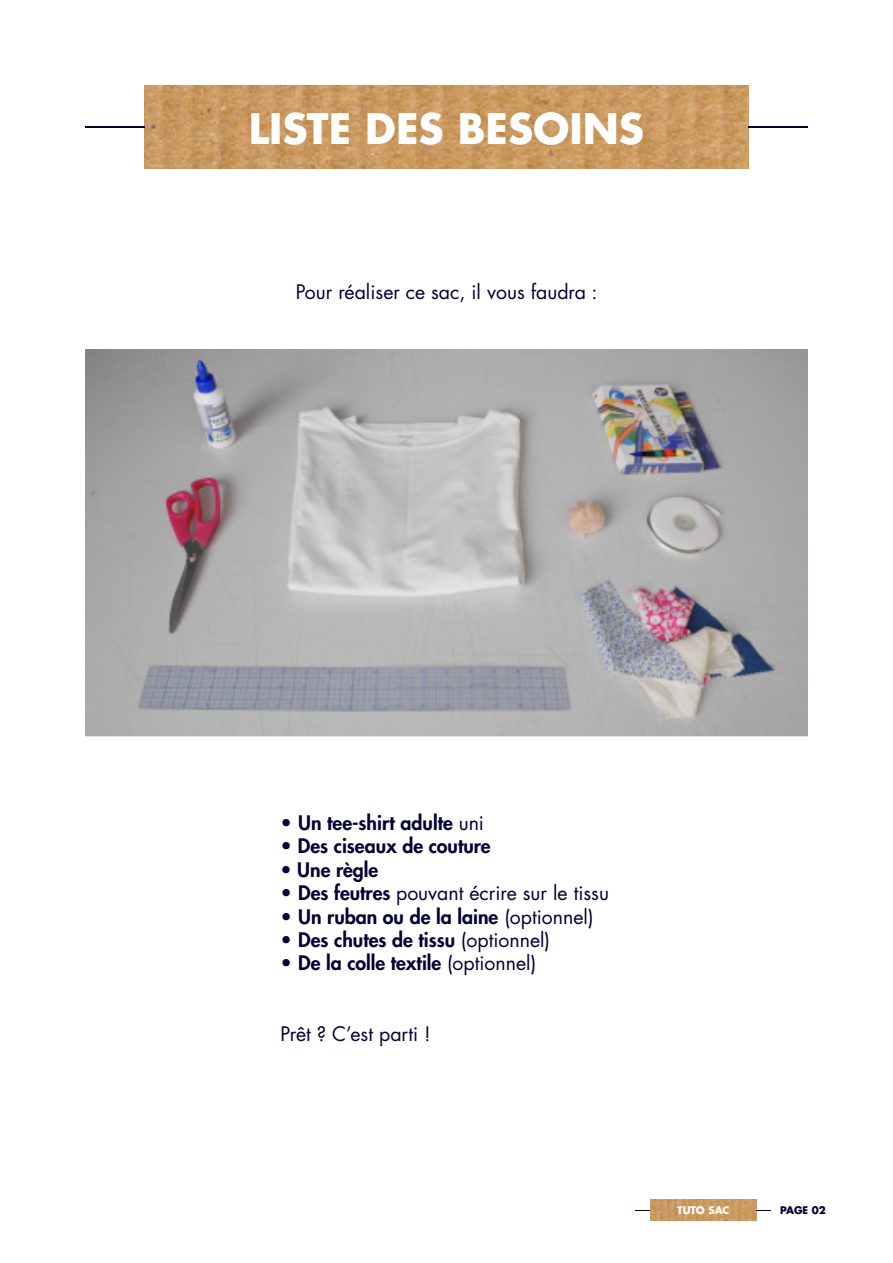
<style>
.page{position:relative;width:893px;height:1263px;background:#fff}
.page>*{position:absolute;margin:0;border:0;box-sizing:border-box;transform-origin:0 0}
.t1{font:700 40.95px "Futura LT Pro";color:#fff}
.t2{font:800 19.5px "Futura LT Pro";color:#030036}
.t3{font:19.5px "Futura LT Pro";color:#030036}
.t4{font:700 10.2px "Futura LT Pro";color:#fff}
.t5{font:700 10.2px "Futura LT Pro";letter-spacing:-.005em;color:#030036}
.s1{font-weight:400}
.s2{font-weight:800}
</style>
<div class="page">
<img style="left:85px;top:349px;width:723px;height:387px">
<img style="left:650px;top:1199px;width:106px;height:21px">
<svg style="left:635px;top:1210px;width:15px;height:1px"></svg>
<svg style="left:756px;top:1210px;width:15px;height:1px"></svg>
<img style="left:145px;top:85px;width:603px;height:84px">
<hr style="left:85px;top:126px;width:60px;height:2px;background:#030036">
<hr style="left:748px;top:126px;width:60px;height:2px;background:#030036">
<p class="t1" style="left:249px;top:97px;width:397px">LISTE DES BESOINS</p>
<p class="t3" style="left:296px;top:278px;width:303px">Pour réaliser ce sac, il vous faudra :</p>
<p class="t2" style="left:281px;top:808px;width:205px"><span class="s1">•</span> Un tee-shirt adulte <span class="s1">uni</span></p>
<p class="t2" style="left:281px;top:831px;width:211px"><span class="s1">•</span> Des ciseaux de couture</p>
<p class="t2" style="left:281px;top:855px;width:99px">• Une règle</p>
<p class="t3" style="left:281px;top:880px;width:330px">• <span class="s2">Des feutres</span> pouvant écrire sur le tissu</p>
<p class="t2" style="left:281px;top:901px;width:314px"><span class="s1">•</span> Un ruban ou de la laine <span class="s1">(optionnel)</span></p>
<p class="t2" style="left:281px;top:925px;width:271px"><span class="s1">•</span> Des chutes de tissu <span class="s1">(optionnel)</span></p>
<p class="t2" style="left:281px;top:948px;width:257px"><span class="s1">•</span> De la colle textile <span class="s1">(optionnel)</span></p>
<p class="t3" style="left:281px;top:1020px;width:152px">Prêt ? C’est parti !</p>
<p class="t4" style="left:677px;top:1202px;width:54px">TUTO SAC</p>
<p class="t5" style="left:780px;top:1202px;width:47px">PAGE 02</p>
</div>
